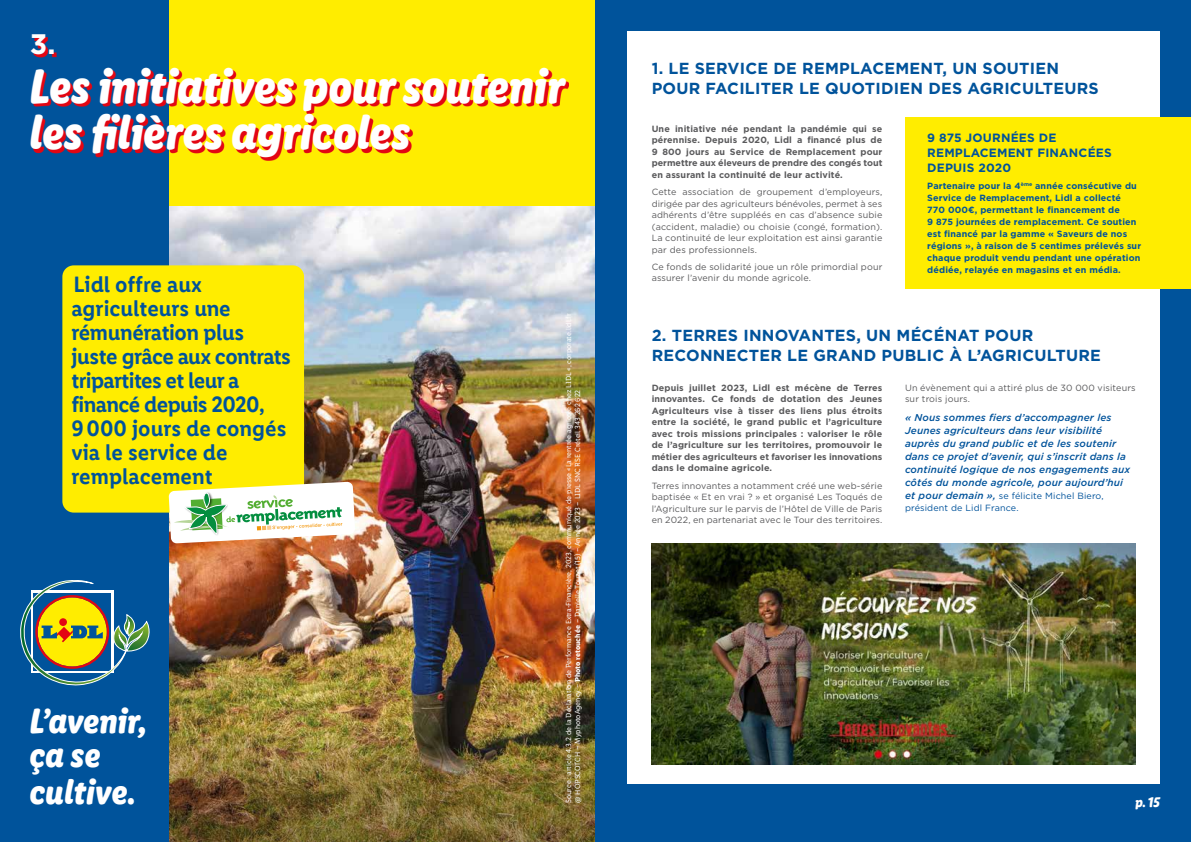
<style>
.page{position:relative;width:1191px;height:842px;background:#fff}
.page>*{position:absolute;margin:0;border:0;box-sizing:border-box;transform-origin:0 0}
.t1{font:48px/46.4px "Lidl Font Script Pro";letter-spacing:.01em;color:#fff}
.t2{font:34.9px/33.3px "Lidl Font Script Pro";letter-spacing:.01em;color:#fff}
.t3{font:700 28.2px "Gotham";color:#fff}
.t4{font:600 22.4px/24px "Lidl Font Pro";letter-spacing:-.02em;color:#00539b}
.t5{font:700 16px/20px "Gotham";letter-spacing:.015em;color:#00539b}
.t6{font:14px "Lidl Font Script Pro";color:#fff}
.t7{font:700 12px/15px "Gotham";letter-spacing:.015em;color:#00539b}
.t8{font:italic 500 10px/13px "Gotham";letter-spacing:.015em;color:#00539b}
.t9{font:9px/11.5px "Gotham";letter-spacing:.015em;color:#5a5a5c;text-align:justify}
.t10{font:700 9px/11.5px "Gotham";letter-spacing:.01em;color:#5a5a5c;text-align:justify}
.t11{font:700 9px/12px "Gotham";letter-spacing:.015em;color:#00539b}
.t12{font:9px/11.5px "Gotham";letter-spacing:.015em;color:#00539b}
.t13{font:7.4px/9px "Lidl Font Pro";color:#fff}
.s1{font-weight:700}
.s2{font-weight:500;font-style:italic;font-size:10px}
</style>
<div class="page">
<div style="left:7px;top:0;width:589px;height:207px;background:#ffed00"></div>
<img style="left:169px;top:207px;width:426px;height:635px">
<div style="left:595px;top:0;width:596px;height:842px;background:#00539b"></div>
<div style="left:627px;top:32px;width:532px;height:752px;background:#fff"></div>
<div style="left:0;top:0;width:169px;height:842px;background:#00539b"></div>
<svg style="left:20px;top:580px;width:130px;height:106px"></svg>
<svg style="left:33px;top:37px;width:536px;height:123px"></svg>
<div style="left:62px;top:265px;width:242px;height:248px;background:#ffed00;border-radius:11px"></div>
<svg style="left:169px;top:482px;width:186px;height:61px"></svg>
<div style="left:905px;top:117px;width:286px;height:172px;background:#ffed00"></div>
<img style="left:651px;top:543px;width:484px;height:221px">
<h3 class="t3" style="left:30px;top:25px;width:28px">3.</h3>
<h1 class="t1" style="left:30px;top:63px;width:536px">Les initiatives pour soutenir les filières agricoles</h1>
<h3 class="t4" style="left:71px;top:272px;width:221px">Lidl offre aux agriculteurs une rémunération plus juste grâce aux contrats tripartites et leur a financé depuis 2020,<br>9000 jours de congés via le service de remplacement</h3>
<h2 class="t2" style="left:30px;top:704px;width:118px">L’avenir, ça se</h2>
<h2 class="t2" style="left:30px;top:775px;width:107px">cultive.</h2>
<p class="t13" style="left:564px;top:803px;width:491px;rotate:-90deg">Source : article 4.3.2 de la Déclaration de Performance Extra-Financière, 2023, communiqué de presse «La rentrée agricole chez LIDL «, corporate.lidl.fr @ HOPSCOTCH – MyphotoAgency – <span class="s1">Photo retouchée</span> – Danielle Touzet (15) – Année 2023 – LIDL SNC RSE Créteil 343 262 622</p>
<h3 class="t5" style="left:651px;top:58px;width:449px">1. LE SERVICE DE REMPLACEMENT, UN SOUTIEN<br>POUR FACILITER LE QUOTIDIEN DES AGRICULTEURS</h3>
<p class="t10" style="left:651px;top:123px;width:232px">Une initiative née pendant la pandémie qui se pérennise. Depuis 2020, Lidl a financé plus de 9 800 jours au Service de Remplacement pour permettre aux éleveurs de prendre des congés tout en assurant la continuité de leur activité.</p>
<p class="t9" style="left:651px;top:186px;width:232px">Cette association de groupement d’employeurs, dirigée par des agriculteurs bénévoles, permet à ses adhérents d’être suppléés en cas d’absence subie (accident, maladie) ou choisie (congé, formation).<br>La continuité de leur exploitation est ainsi garantie par des professionnels.</p>
<p class="t9" style="left:651px;top:261px;width:232px">Ce fonds de solidarité joue un rôle primordial pour assurer l’avenir du monde agricole.</p>
<h3 class="t7" style="left:927px;top:130px;width:186px">9 875 JOURNÉES DE<br>REMPLACEMENT FINANCÉES<br>DEPUIS 2020</h3>
<p class="t11" style="left:927px;top:180px;width:215px">Partenaire pour la 4<sup>ème</sup> année consécutive du Service de Remplacement, Lidl a collecté<br>770 000€, permettant le financement de<br>9 875 journées de remplacement. Ce soutien est financé par la gamme « Saveurs de nos régions », à raison de 5 centimes prélevés sur chaque produit vendu pendant une opération dédiée, relayée en magasins et en média.</p>
<h3 class="t5" style="left:651px;top:325px;width:451px">2. TERRES INNOVANTES, UN MÉCÉNAT POUR<br>RECONNECTER LE GRAND PUBLIC À L’AGRICULTURE</h3>
<p class="t10" style="left:651px;top:382px;width:232px">Depuis juillet 2023, Lidl est mécène de Terres innovantes. Ce fonds de dotation des Jeunes Agriculteurs vise à tisser des liens plus étroits entre la société, le grand public et l’agriculture avec trois missions principales : valoriser le rôle de l’agriculture sur les territoires, promouvoir le métier des agriculteurs et favoriser les innovations dans le domaine agricole.</p>
<p class="t9" style="left:651px;top:479px;width:232px">Terres innovantes a notamment créé une web-série baptisée « Et en vrai ? » et organisé Les Toqués de l’Agriculture sur le parvis de l’Hôtel de Ville de Paris en 2022, en partenariat avec le Tour des territoires.</p>
<p class="t9" style="left:905px;top:382px;width:232px">Un évènement qui a attiré plus de 30 000 visiteurs sur trois jours.</p>
<p class="t8" style="left:905px;top:411px;width:227px">« Nous sommes fiers d’accompagner les Jeunes agriculteurs dans leur visibilité auprès du grand public et de les soutenir dans ce projet d’avenir, qui s’inscrit dans la continuité logique de nos engagements aux côtés du monde agricole, pour aujourd’hui</p>
<p class="t12" style="left:905px;top:490px;width:200px"><span class="s2">et pour demain »,</span> se félicite Michel Biero, président de Lidl France.</p>
<h3 class="t6" style="left:1135px;top:794px;width:26px">p. 15</h3>
</div>
